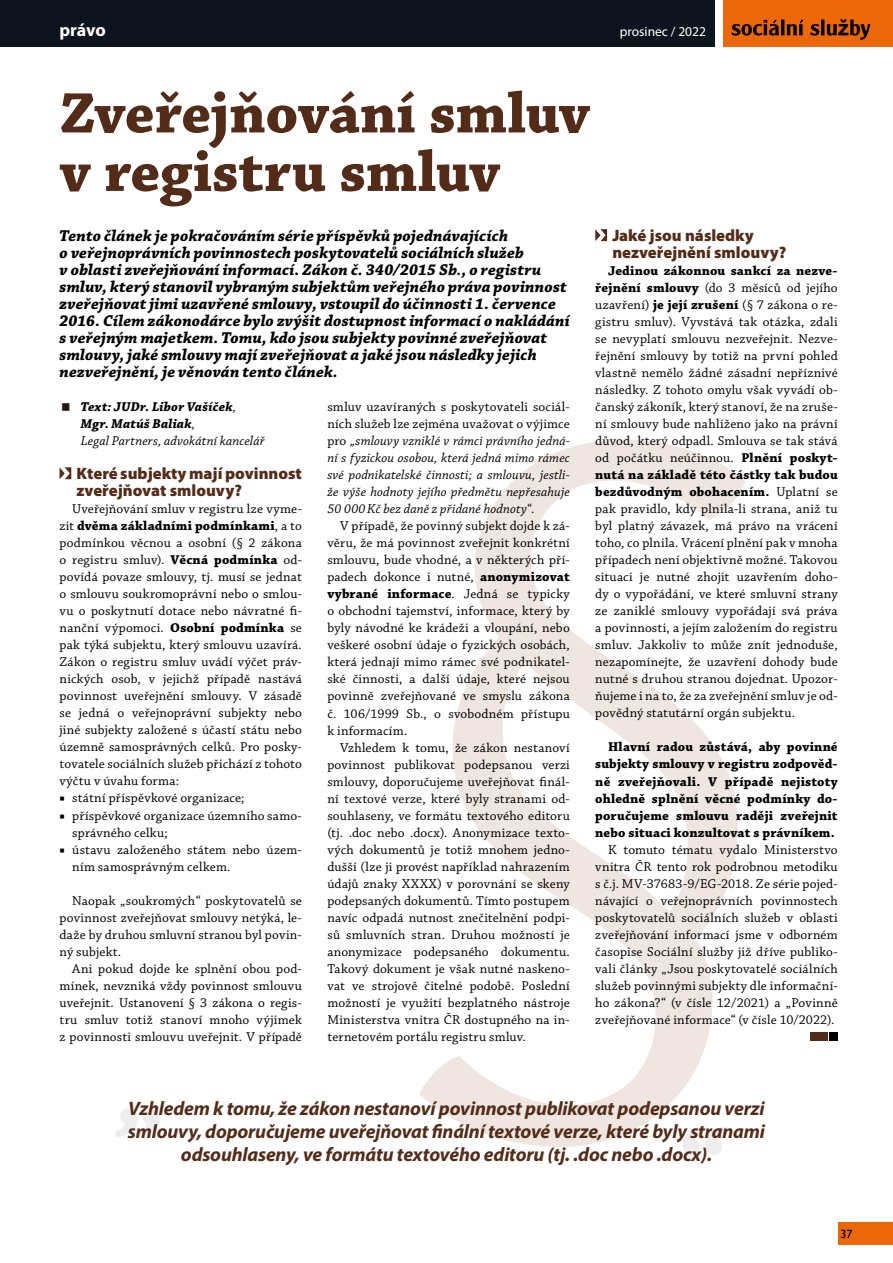
<style>
.page{position:relative;width:893px;height:1263px;background:#fff}
.page>*{position:absolute;margin:0;border:0;box-sizing:border-box;transform-origin:0 0}
.t1{font:700 60px/58.5px "Chaparral Pro";letter-spacing:-.015em;color:#532c19}
.t2{font:italic 700 19.5px/23.4px "Myriad Pro";letter-spacing:-.01em;color:#532c19;text-align:center}
.t3{font:700 18px "Myriad Pro";letter-spacing:-.01em;color:#fff}
.t4{font:italic 700 16.5px/17px "Chaparral Pro";letter-spacing:.01em;color:#000}
.t5{font:900 16.5px/17px "Myriad Pro";color:#532c19}
.t6{font:13.5px/17px "Chaparral Pro";letter-spacing:.01em;color:#000;text-align:justify}
.t7{font:italic 13.5px/17px "Chaparral Pro";letter-spacing:.01em;color:#000;text-align:justify}
.t8{font:700 13.5px/17px "Chaparral Pro";letter-spacing:.02em;color:#000;text-align:justify}
.t9{font:italic 700 13.5px/17px "Chaparral Pro";letter-spacing:.015em;color:#000}
.t10{font:13.5px "Myriad Pro";color:#fff}
.t11{font:12px "Gill Sans";color:#000}
.s1{font-weight:700}
.s2{font-weight:400}
.s3{font-family:"Minion Pro"}
.s4{font-style:normal}
</style>
<div class="page">
<div style="left:0;top:0;width:715px;height:47px;background:#0e141d"></div>
<div style="left:723px;top:0;width:170px;height:47px;background:#ec6707"></div>
<div style="left:838px;top:1222px;width:55px;height:23px;background:#ec6707"></div>
<svg style="left:732px;top:19px;width:138px;height:21px"></svg>
<svg style="left:420px;top:440px;width:326px;height:707px"></svg>
<svg style="left:595px;top:229px;width:12px;height:12px"></svg>
<svg style="left:60px;top:467px;width:11px;height:12px"></svg>
<svg style="left:115px;top:1109px;width:45px;height:28px"></svg>
<svg style="left:682px;top:1127px;width:45px;height:28px"></svg>
<div style="left:829px;top:1032px;width:9px;height:8px;background:#000"></div>
<div style="left:810px;top:1032px;width:18px;height:8px;background:#532c19"></div>
<h3 class="t3" style="left:60px;top:18px;width:48px">právo</h3>
<p class="t10" style="left:620px;top:23px;width:88px">prosinec / 2022</p>
<h1 class="t1" style="left:60px;top:86px;width:532px">Zveřejňování smluv v registru smluv</h1>
<p class="t4" style="left:60px;top:228px;width:512px">Tento článek je pokračováním série příspěvků pojednávajících<br>o veřejnoprávních povinnostech poskytovatelů sociálních služeb<br>v oblasti zveřejňování informací. Zákon č. 340/2015 Sb., o registru smluv, který stanovil vybraným subjektům veřejného práva povinnost zveřejňovat jimi uzavřené smlouvy, vstoupil do účinnosti 1. července 2016. Cílem zákonodárce bylo zvýšit dostupnost informací o nakládání s veřejným majetkem. Tomu, kdo jsou subjekty povinné zveřejňovat smlouvy, jaké smlouvy mají zveřejňovat a jaké jsou následky jejich nezveřejnění, je věnován tento článek.</p>
<p class="t5" style="left:612px;top:226px;width:176px">Jaké jsou následky nezveřejnění smlouvy?</p>
<p class="t6" style="left:595px;top:263px;width:244px;text-indent:13px"><span class="s1">Jedinou zákonnou sankcí za nezve&shy;řejnění smlouvy</span> (do 3 měsíců od jejího uzavření) <span class="s1">je její zrušení</span> (§ 7 zákona o re&shy;gistru smluv). Vyvstává tak otázka, zdali se nevyplatí smlouvu nezveřejnit. Nezve&shy;řejnění smlouvy by totiž na první pohled vlastně nemělo žádné zásadní nepříznivé následky. Z tohoto omylu však vyvádí ob&shy;čanský zákoník, který stanoví, že na zruše&shy;ní smlouvy bude nahlíženo jako na právní důvod, který odpadl. Smlouva se tak stává od počátku neúčinnou. <span class="s1">Plnění poskyt&shy;nutá na základě této částky tak budou bezdůvodným obohacením.</span> Uplatní se pak pravidlo, kdy plnila-li strana, aniž tu byl platný závazek, má právo na vrácení toho, co plnila. Vrácení plnění pak v mnoha případech není objektivně možné. Takovou situaci je nutné zhojit uzavřením doho&shy;dy o vypořádání, ve které smluvní strany ze zaniklé smlouvy vypořádají svá práva a povinnosti, a jejím založením do registru smluv. Jakkoliv to může znít jednoduše, nezapomínejte, že uzavření dohody bude nutné s druhou stranou dojednat. Upozor&shy;ňujeme i na to, že za zveřejnění smluv je od&shy;povědný statutární orgán subjektu.</p>
<p class="t8" style="left:595px;top:739px;width:244px;text-indent:13px">Hlavní radou zůstává, aby povinné subjekty smlouvy v registru zodpověd&shy;ně zveřejňovali. V případě nejistoty ohledně splnění věcné podmínky do&shy;poručujeme smlouvu raději zveřejnit nebo situaci konzultovat s právníkem.</p>
<p class="t6" style="left:595px;top:841px;width:244px;text-indent:13px">K tomuto tématu vydalo Ministerstvo vnitra ČR tento rok podrobnou metodiku s č.j. MV-37683-9/EG-2018. Ze série pojed&shy;návající o veřejnoprávních povinnostech poskytovatelů sociálních služeb v oblasti zveřejňování informací jsme v odborném časopise Sociální služby již dříve publiko&shy;vali články „Jsou poskytovatelé sociálních služeb povinnými subjekty dle informační&shy;ho zákona?“ (v čísle 12/2021) a „Povinně zveřejňované informace“ (v čísle 10/2022).</p>
<p class="t9" style="left:81px;top:399px;width:185px">Text: JUDr. Libor Vašíček<span class="s2">,<br></span>Mgr. Matúš Baliak<span class="s2">,<br>Legal Partners, advokátní kancelář</span></p>
<p class="t5" style="left:77px;top:465px;width:227px">Které subjekty mají povinnost zveřejňovat smlouvy?</p>
<p class="t6" style="left:60px;top:501px;width:244px;text-indent:13px">Uveřejňování smluv v registru lze vyme&shy;zit <span class="s1">dvěma základními podmínkami</span>, a to podmínkou věcnou a osobní (§ 2 zákona o registru smluv). <span class="s1">Věcná podmínka</span> od&shy;povídá povaze smlouvy, tj. musí se jednat o smlouvu soukromoprávní nebo o smlou&shy;vu o poskytnutí dotace nebo návratné fi&shy;nanční výpomoci. <span class="s1">Osobní podmínka</span> se pak týká subjektu, který smlouvu uzavírá.<br>Zákon o registru smluv uvádí výčet práv&shy;nických osob, v jejichž případě nastává povinnost uveřejnění smlouvy. V zásadě se jedná o veřejnoprávní subjekty nebo jiné subjekty založené s účastí státu nebo územně samosprávných celků. Pro posky&shy;tovatele sociálních služeb přichází z tohoto výčtu v úvahu forma:</p>
<p class="t6" style="left:60px;top:790px;width:187px"><span class="s3">■</span> státní příspěvkové organizace;</p>
<p class="t6" style="left:72px;top:807px;width:231px;text-indent:-13px"><span class="s3">■</span> příspěvkové organizace územního samo&shy;správného celku;</p>
<p class="t6" style="left:72px;top:841px;width:231px;text-indent:-13px"><span class="s3">■</span> ústavu založeného státem nebo územ&shy;ním samosprávným celkem.</p>
<p class="t6" style="left:60px;top:892px;width:244px;text-indent:13px">Naopak „soukromých“ poskytovatelů se povinnost zveřejňovat smlouvy netýká, le&shy;daže by druhou smluvní stranou byl povin&shy;ný subjekt.</p>
<p class="t6" style="left:60px;top:960px;width:244px;text-indent:13px">Ani pokud dojde ke splnění obou pod&shy;mínek, nevzniká vždy povinnost smlouvu uveřejnit. Ustanovení § 3 zákona o regis&shy;tru smluv totiž stanoví mnoho výjimek z povinnosti smlouvu uveřejnit. V případě</p>
<p class="t7" style="left:327px;top:399px;width:244px"><span class="s4">smluv uzavíraných s poskytovateli sociál&shy;ních služeb lze zejména uvažovat o výjimce pro</span> „smlouvy vzniklé v rámci právního jedná&shy;ní s fyzickou osobou, která jedná mimo rámec své podnikatelské činnosti; a smlouvu, jestli&shy;že výše hodnoty jejího předmětu nepřesahuje 50 000Kč bez daně z přidané hodnoty“<span class="s4">.</span></p>
<p class="t6" style="left:327px;top:518px;width:244px;text-indent:13px">V případě, že povinný subjekt dojde k zá&shy;věru, že má povinnost zveřejnit konkrétní smlouvu, bude vhodné, a v některých pří&shy;padech dokonce i nutné, <span class="s1">anonymizovat vybrané informace</span>. Jedná se typicky o obchodní tajemství, informace, který by byly návodné ke krádeži a vloupání, nebo veškeré osobní údaje o fyzických osobách, která jednají mimo rámec své podnikatel&shy;ské činnosti, a další údaje, které nejsou povinně zveřejňované ve smyslu zákona č. 106/1999 Sb., o svobodném přístupu k informacím.</p>
<p class="t6" style="left:327px;top:739px;width:244px;text-indent:13px">Vzhledem k tomu, že zákon nestanoví povinnost publikovat podepsanou verzi smlouvy, doporučujeme uveřejňovat finál&shy;ní textové verze, které byly stranami od&shy;souhlaseny, ve formátu textového editoru (tj. .doc nebo .docx). Anonymizace texto&shy;vých dokumentů je totiž mnohem jedno&shy;dušší (lze ji provést například nahrazením údajů znaky XXXX) v porovnání se skeny podepsaných dokumentů. Tímto postupem navíc odpadá nutnost znečitelnění podpi&shy;sů smluvních stran. Druhou možností je anonymizace podepsaného dokumentu.<br>Takový dokument je však nutné naskeno&shy;vat ve strojově čitelné podobě. Poslední možností je využití bezplatného nástroje Ministerstva vnitra ČR dostupného na in&shy;ternetovém portálu registru smluv.</p>
<h2 class="t2" style="left:128px;top:1096px;width:639px">Vzhledem k tomu, že zákon nestanoví povinnost publikovat podepsanou verzi smlouvy, doporučujeme uveřejňovat finální textové verze, které byly stranami odsouhlaseny, ve formátu textového editoru (tj. .doc nebo .docx).</h2>
<p class="t11" style="left:841px;top:1227px;width:13px">37</p>
</div>
